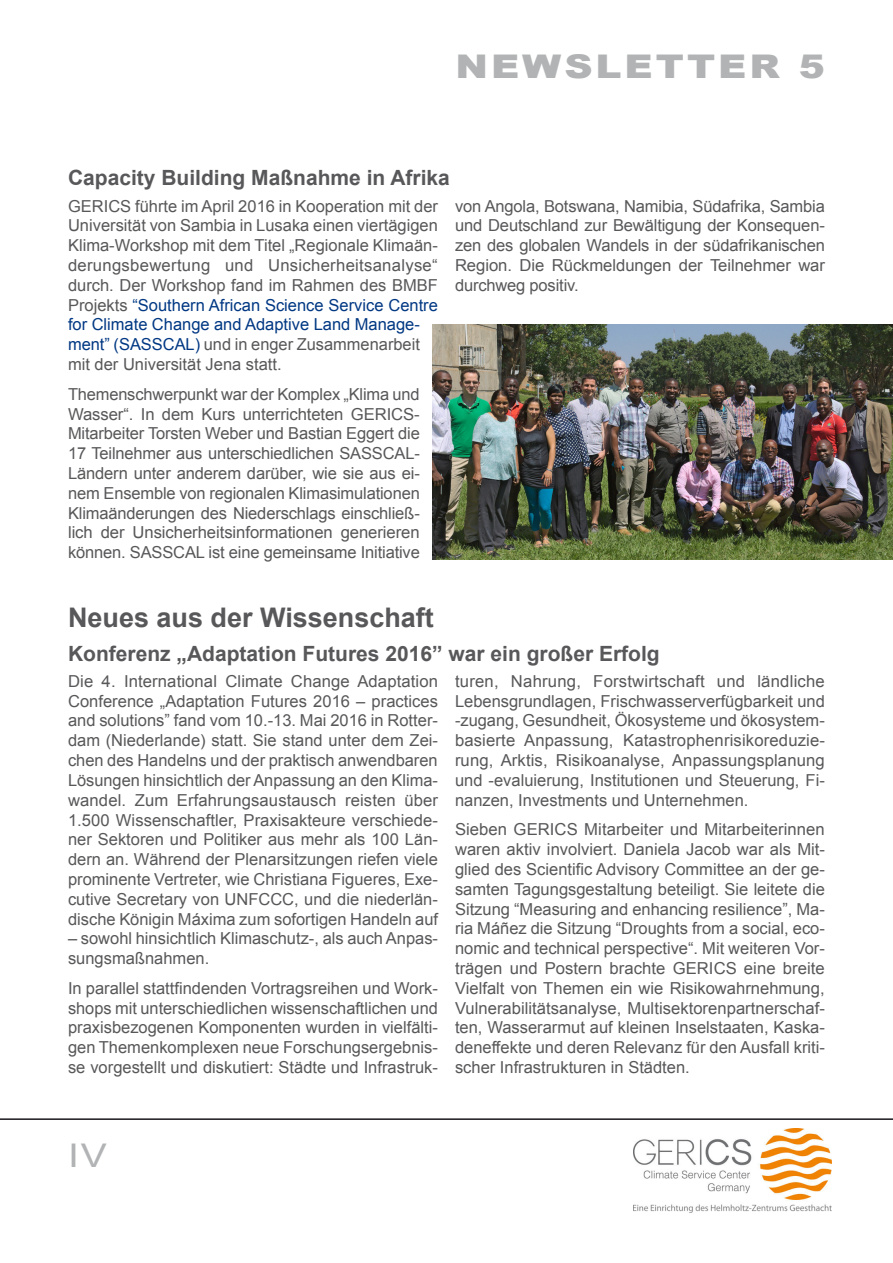
<style>
.page{position:relative;width:893px;height:1263px;background:#fff}
.page>*{position:absolute;margin:0;border:0;box-sizing:border-box;transform-origin:0 0}
.Newsletter{font:900 32.7px "Arial";letter-spacing:.075em;color:#b1b3b4;scale:1.2 1}
.t1{font:32.7px "Arial";color:#b1b3b4;scale:1.2 1}
.Titel_spsp{font:700 27px "Arial";color:#58585a}
.Überschrift{font:700 21px "Arial";color:#58585a}
.Fließtext{font:16.5px/19.8px "Arial";color:#58585a;text-align:justify}
.s1{color:#003883}
</style>
<div class="page">
<hr style="left:0;top:1118px;width:893px;height:2px;background:#1a171c">
<img style="left:433px;top:325px;width:460px;height:235px">
<img style="left:634px;top:1128px;width:198px;height:85px">
<p class="Newsletter" style="left:455px;top:42px;width:309px">NEWSLETTER 5</p>
<p class="Überschrift" style="left:68px;top:164px;width:383px">Capacity Building Maßnahme in Afrika</p>
<p class="Fließtext" style="left:68px;top:196px;width:371px;text-align:left">GERICS führte im April 2016 in Kooperation mit der Universität von Sambia in Lusaka einen viertägigen Klima-Workshop mit dem Titel „Regionale Klimaän&shy;derungsbewertung und Unsicherheitsanalyse“ durch. Der Workshop fand im Rahmen des BMBF Projekts <span class="s1">“Southern African Science Service Centre for Climate Change and Adaptive Land Manage&shy;ment” (SASSCAL)</span> und in enger Zusammenarbeit mit der Universität Jena statt.</p>
<p class="Fließtext" style="left:68px;top:384px;width:353px">Themenschwerpunkt war der Komplex „Klima und Wasser“. In dem Kurs unterrichteten GERICS-Mitarbeiter Torsten Weber und Bastian Eggert die 17 Teilnehmer aus unterschiedlichen SASSCAL-Ländern unter anderem darüber, wie sie aus ei&shy;nem Ensemble von regionalen Klimasimulationen Klimaänderungen des Niederschlags einschließ&shy;lich der Unsicherheitsinformationen generieren können. SASSCAL ist eine gemeinsame Initiative</p>
<p class="Fließtext" style="left:455px;top:196px;width:372px">von Angola, Botswana, Namibia, Südafrika, Sambia und Deutschland zur Bewältigung der Konsequen&shy;zen des globalen Wandels in der südafrikanischen Region. Die Rückmeldungen der Teilnehmer war durchweg positiv.</p>
<p class="Titel_spsp" style="left:68px;top:600px;width:367px">Neues aus der Wissenschaft</p>
<p class="Überschrift" style="left:68px;top:640px;width:593px">Konferenz „Adaptation Futures 2016” war ein großer Erfolg</p>
<p class="Fließtext" style="left:68px;top:671px;width:372px">Die 4. International Climate Change Adaptation Conference „Adaptation Futures 2016 – practices and solutions” fand vom 10.-13. Mai 2016 in Rotter&shy;dam (Niederlande) statt. Sie stand unter dem Zei&shy;chen des Handelns und der praktisch anwendbaren Lösungen hinsichtlich der Anpassung an den Klima&shy;wandel. Zum Erfahrungsaustausch reisten über 1.500 Wissenschaftler, Praxisakteure verschiede&shy;ner Sektoren und Politiker aus mehr als 100 Län&shy;dern an. Während der Plenarsitzungen riefen viele prominente Vertreter, wie Christiana Figueres, Exe&shy;cutive Secretary von UNFCCC, und die niederlän&shy;dische Königin Máxima zum sofortigen Handeln auf</p>
<p class="Fließtext" style="left:68px;top:929px;width:371px">– sowohl hinsichtlich Klimaschutz-, als auch Anpas&shy;sungsmaßnahmen.</p>
<p class="Fließtext" style="left:68px;top:978px;width:371px">In parallel stattfindenden Vortragsreihen und Work&shy;shops mit unterschiedlichen wissenschaftlichen und praxisbezogenen Komponenten wurden in vielfälti&shy;gen Themenkomplexen neue Forschungsergebnis&shy;se vorgestellt und diskutiert: Städte und Infrastruk-</p>
<p class="Fließtext" style="left:455px;top:671px;width:371px">turen, Nahrung, Forstwirtschaft und ländliche Lebensgrundlagen, Frischwasserverfügbarkeit und -zugang, Gesundheit, Ökosysteme und ökosystem&shy;basierte Anpassung, Katastrophenrisikoreduzie&shy;rung, Arktis, Risikoanalyse, Anpassungsplanung und -evaluierung, Institutionen und Steuerung, Fi&shy;nanzen, Investments und Unternehmen.</p>
<p class="Fließtext" style="left:455px;top:820px;width:371px">Sieben GERICS Mitarbeiter und Mitarbeiterinnen waren aktiv involviert. Daniela Jacob war als Mit&shy;glied des Scientific Advisory Committee an der ge&shy;samten Tagungsgestaltung beteiligt. Sie leitete die Sitzung “Measuring and enhancing resilience”, Ma&shy;ria Máñez die Sitzung “Droughts from a social, eco&shy;nomic and technical perspective“. Mit weiteren Vor&shy;trägen und Postern brachte GERICS eine breite Vielfalt von Themen ein wie Risikowahrnehmung, Vulnerabilitätsanalyse, Multisektorenpartnerschaf&shy;ten, Wasserarmut auf kleinen Inselstaaten, Kaska&shy;deneffekte und deren Relevanz für den Ausfall kriti&shy;scher Infrastrukturen in Städten.</p>
<p class="t1" style="left:68px;top:1134px;width:34px">IV</p>
</div>
